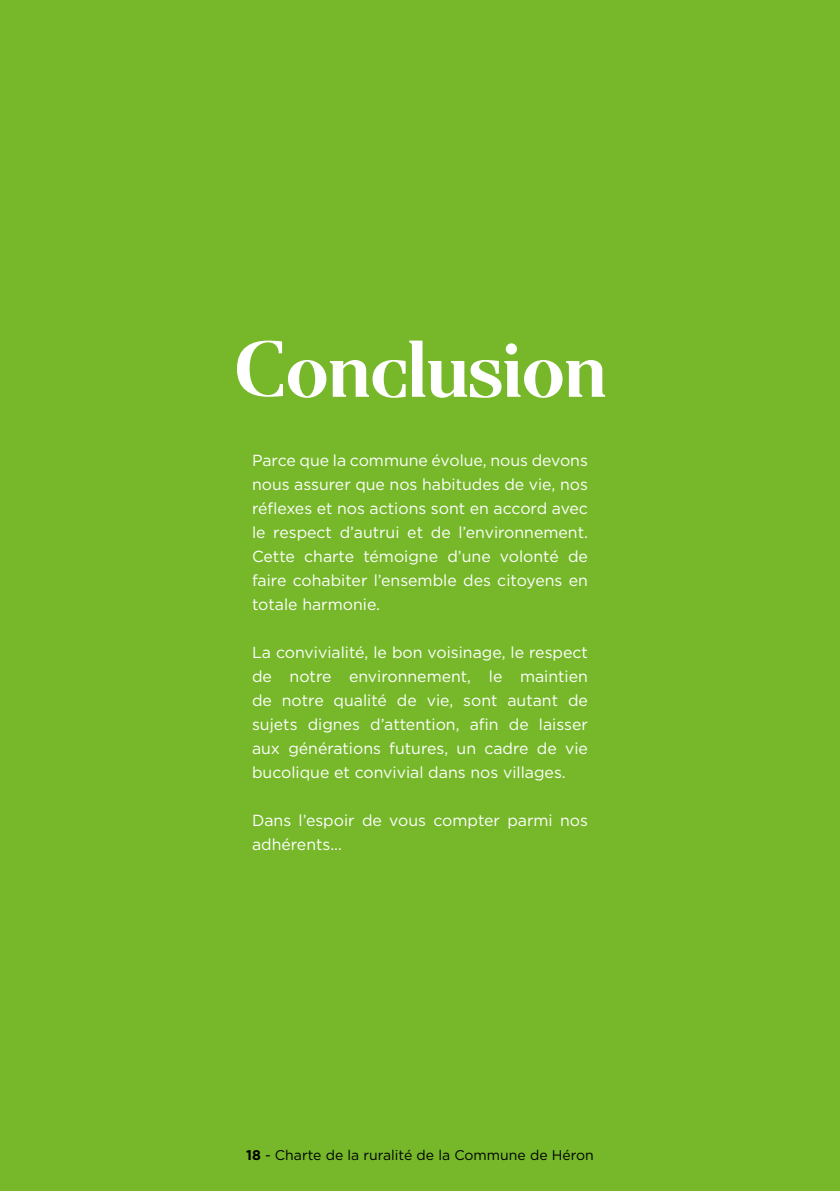
<style>
.page{position:relative;width:840px;height:1191px;background:#fff}
.page>*{position:absolute;margin:0;border:0;box-sizing:border-box;transform-origin:0 0}
.t1{font:70.2px "Agne";color:#fff}
.t2{font:16px/24px "Gotham";color:#fff;text-align:justify}
.t3{font:14px "Gotham";color:#000}
.s1{font-weight:700}
</style>
<div class="page">
<div style="left:0;top:0;width:839px;height:1191px;background:#76b82a"></div>
<h1 class="t1" style="left:233px;top:319px;width:374px">Conclusion</h1>
<p class="t2" style="left:252px;top:448px;width:337px">Parce que la commune évolue, nous devons nous assurer que nos habitudes de vie, nos réflexes et nos actions sont en accord avec le respect d’autrui et de l’environnement.<br>Cette charte témoigne d’une volonté de faire cohabiter l’ensemble des citoyens en totale harmonie.</p>
<p class="t2" style="left:252px;top:640px;width:337px">La convivialité, le bon voisinage, le respect de notre environnement, le maintien de notre qualité de vie, sont autant de sujets dignes d’attention, afin de laisser aux générations futures, un cadre de vie bucolique et convivial dans nos villages.</p>
<p class="t2" style="left:252px;top:808px;width:337px">Dans l’espoir de vous compter parmi nos adhérents...</p>
<p class="t3" style="left:246px;top:1145px;width:349px"><span class="s1">18</span> - Charte de la ruralité de la Commune de Héron</p>
</div>
